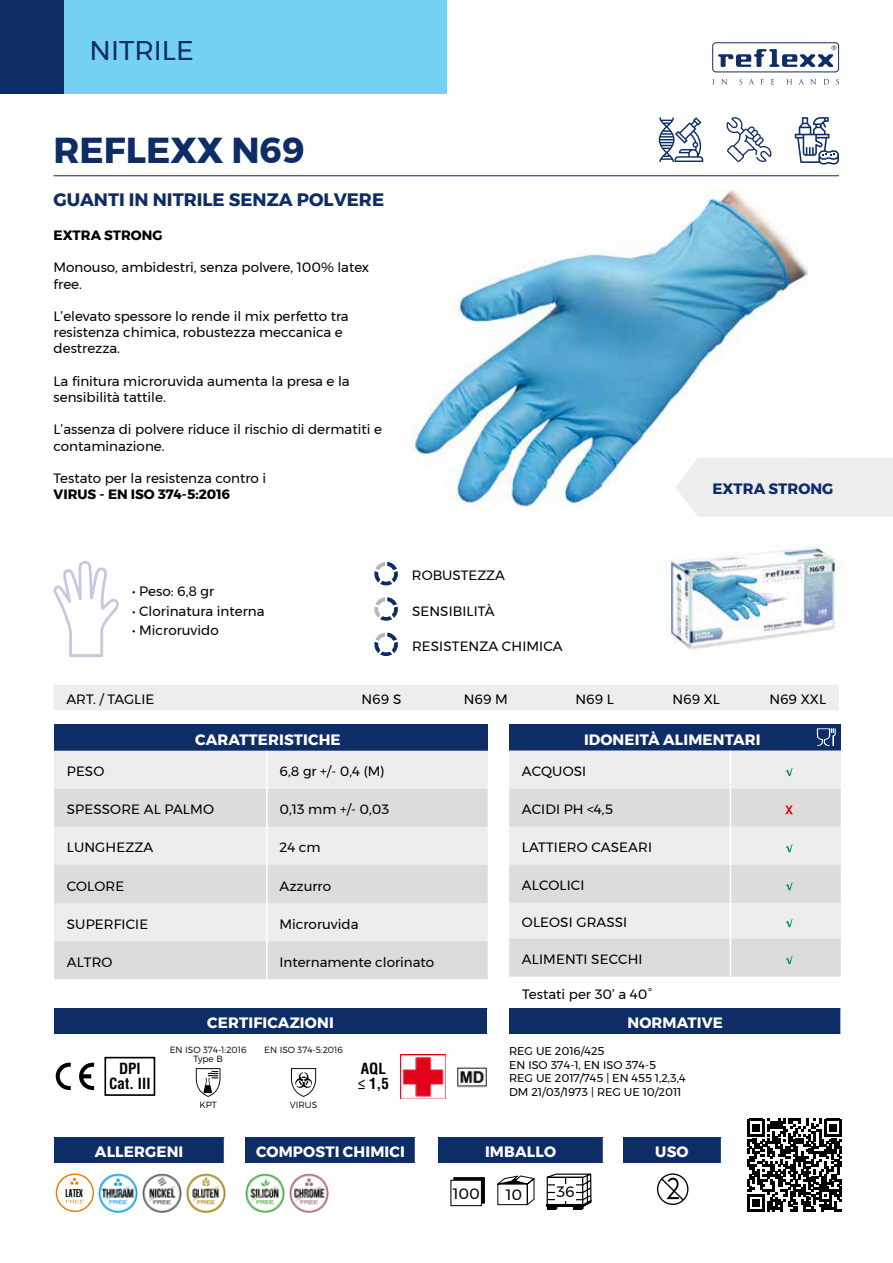
<style>
.page{position:relative;width:893px;height:1263px;background:#fff}
.page>*{position:absolute;margin:0;border:0;box-sizing:border-box;transform-origin:0 0}
.t1{font:700 36px "Montserrat";color:#0e2c66}
.t2{font:27px "Montserrat";color:#0e2c66}
.t3{font:700 18px "Montserrat";color:#0e2c66}
.t4{font:700 15px "Montserrat";letter-spacing:.01em;color:#fff}
.t5{font:700 condensed 15px/15px "Helvetica LT Std";color:#000}
.t6{font:700 15px "Montserrat";color:#0e2c66}
.t7{font:15px "Montserrat";color:#000}
.t8{font:13.5px/16.2px "Montserrat";color:#000}
.t9{font:700 13.5px "Montserrat";color:#000}
.t10{font:11.25px/13.5px "Montserrat";color:#000}
.t11{font:11.1px "Helvetica LT Std Ultra Comp";color:#000}
.t12{font:300 9px/9px "Montserrat";color:#000;text-align:center}
</style>
<div class="page">
<img style="left:411px;top:191px;width:396px;height:318px">
<img style="left:661px;top:545px;width:185px;height:105px">
<hr style="left:54px;top:175px;width:785px;height:1px;background:#0e2c66">
<div style="left:54px;top:685px;width:785px;height:25px;background:#ededed"></div>
<div style="left:676px;top:457px;width:217px;height:60px;background:#ededed"></div>
<svg style="left:726px;top:117px;width:46px;height:45px"></svg>
<svg style="left:795px;top:117px;width:44px;height:48px"></svg>
<svg style="left:659px;top:117px;width:44px;height:45px"></svg>
<svg style="left:374px;top:562px;width:24px;height:24px"></svg>
<svg style="left:374px;top:597px;width:24px;height:24px"></svg>
<svg style="left:374px;top:632px;width:24px;height:24px"></svg>
<div style="left:54px;top:724px;width:434px;height:27px;background:#0e2c66"></div>
<div style="left:54px;top:751px;width:434px;height:190px;background:#ededed"></div>
<div style="left:54px;top:789px;width:434px;height:38px;background:#dcdcdc"></div>
<div style="left:54px;top:865px;width:434px;height:38px;background:#dcdcdc"></div>
<div style="left:54px;top:941px;width:434px;height:38px;background:#dcdcdc"></div>
<hr style="left:266px;top:751px;width:2px;height:38px;background:#fff">
<hr style="left:266px;top:789px;width:2px;height:38px;background:#fff">
<hr style="left:266px;top:827px;width:2px;height:38px;background:#fff">
<hr style="left:266px;top:865px;width:2px;height:38px;background:#fff">
<hr style="left:266px;top:903px;width:2px;height:38px;background:#fff">
<hr style="left:266px;top:941px;width:2px;height:38px;background:#fff">
<div style="left:509px;top:1008px;width:332px;height:26px;background:#0e2c66"></div>
<hr style="left:840px;top:1008px;width:2px;height:26px;background:#fff">
<div style="left:509px;top:724px;width:332px;height:26px;background:#0e2c66"></div>
<div style="left:509px;top:750px;width:332px;height:188px;background:#ededed"></div>
<hr style="left:730px;top:750px;width:1px;height:39px;background:#fff">
<hr style="left:730px;top:827px;width:1px;height:38px;background:#fff">
<hr style="left:730px;top:903px;width:1px;height:35px;background:#fff">
<svg style="left:785px;top:768px;width:7px;height:8px"></svg>
<div style="left:509px;top:789px;width:332px;height:38px;background:#dcdcdc"></div>
<svg style="left:785px;top:844px;width:7px;height:8px"></svg>
<div style="left:509px;top:865px;width:332px;height:38px;background:#dcdcdc"></div>
<svg style="left:785px;top:919px;width:7px;height:8px"></svg>
<div style="left:509px;top:938px;width:332px;height:38px;background:#dcdcdc"></div>
<div style="left:54px;top:1008px;width:434px;height:26px;background:#0e2c66"></div>
<svg style="left:487px;top:1008px;width:1px;height:26px"></svg>
<svg style="left:817px;top:728px;width:19px;height:18px"></svg>
<img style="left:186px;top:1173px;width:39px;height:40px">
<img style="left:142px;top:1173px;width:40px;height:40px">
<img style="left:98px;top:1173px;width:40px;height:40px">
<svg style="left:747px;top:1119px;width:95px;height:93px"></svg>
<img style="left:401px;top:1054px;width:44px;height:45px">
<div style="left:104px;top:1057px;width:51px;height:39px;border:2px solid #000"></div>
<svg style="left:196px;top:1068px;width:24px;height:29px"></svg>
<svg style="left:56px;top:1063px;width:15px;height:27px"></svg>
<svg style="left:79px;top:1063px;width:15px;height:27px"></svg>
<svg style="left:291px;top:1068px;width:25px;height:29px"></svg>
<img style="left:457px;top:1067px;width:30px;height:21px">
<svg style="left:657px;top:1173px;width:31px;height:32px"></svg>
<div style="left:623px;top:1137px;width:99px;height:26px;background:#0e2c66"></div>
<svg style="left:721px;top:1137px;width:1px;height:26px"></svg>
<div style="left:438px;top:1137px;width:166px;height:26px;background:#0e2c66"></div>
<svg style="left:603px;top:1137px;width:1px;height:26px"></svg>
<svg style="left:546px;top:1173px;width:46px;height:37px"></svg>
<div style="left:555px;top:1184px;width:20px;height:16px;background:#fff"></div>
<svg style="left:497px;top:1175px;width:38px;height:31px"></svg>
<div style="left:450px;top:1180px;width:32px;height:26px;border:1px solid #000"></div>
<svg style="left:453px;top:1177px;width:32px;height:27px"></svg>
<svg style="left:53px;top:561px;width:66px;height:96px"></svg>
<svg style="left:56px;top:1173px;width:38px;height:39px"></svg>
<div style="left:54px;top:1137px;width:171px;height:26px;background:#0e2c66"></div>
<svg style="left:224px;top:1137px;width:1px;height:26px"></svg>
<div style="left:245px;top:1137px;width:170px;height:26px;background:#0e2c66"></div>
<img style="left:289px;top:1173px;width:39px;height:40px">
<img style="left:245px;top:1173px;width:40px;height:40px">
<div style="left:712px;top:43px;width:127px;height:29px;border:1px solid #0e2c66;border-radius:3px"></div>
<svg style="left:718px;top:46px;width:118px;height:21px"></svg>
<svg style="left:721px;top:79px;width:6px;height:6px"></svg>
<svg style="left:739px;top:79px;width:3px;height:6px"></svg>
<svg style="left:749px;top:79px;width:5px;height:5px"></svg>
<svg style="left:771px;top:79px;width:3px;height:6px"></svg>
<svg style="left:786px;top:79px;width:6px;height:5px"></svg>
<svg style="left:799px;top:79px;width:5px;height:5px"></svg>
<svg style="left:810px;top:79px;width:6px;height:6px"></svg>
<svg style="left:823px;top:79px;width:6px;height:6px"></svg>
<svg style="left:836px;top:79px;width:3px;height:6px"></svg>
<div style="left:0;top:0;width:446px;height:94px;background:#74d1f2"></div>
<div style="left:0;top:0;width:64px;height:94px;background:#0e2c66"></div>
<h2 class="t2" style="left:90px;top:30px;width:106px">NITRILE</h2>
<h1 class="t1" style="left:54px;top:122px;width:253px">REFLEXX N69</h1>
<h3 class="t3" style="left:54px;top:185px;width:332px">GUANTI IN NITRILE SENZA POLVERE</h3>
<p class="t9" style="left:54px;top:224px;width:110px">EXTRA STRONG</p>
<p class="t8" style="left:54px;top:259px;width:317px">Monouso, ambidestri, senza polvere, 100% latex free.</p>
<p class="t8" style="left:54px;top:308px;width:297px">L’elevato spessore lo rende il mix perfetto tra resistenza chimica, robustezza meccanica e destrezza.</p>
<p class="t8" style="left:54px;top:373px;width:298px">La finitura microruvida aumenta la presa e la sensibilità tattile.</p>
<p class="t8" style="left:54px;top:421px;width:330px">L’assenza di polvere riduce il rischio di dermatiti e contaminazione.</p>
<p class="t8" style="left:54px;top:470px;width:214px">Testato per la resistenza contro i</p>
<p class="t9" style="left:54px;top:483px;width:178px">VIRUS - EN ISO 374-5:2016</p>
<p class="t8" style="left:132px;top:583px;width:84px">• Peso: 6,8 gr</p>
<p class="t8" style="left:132px;top:602px;width:134px">• Clorinatura interna</p>
<p class="t8" style="left:132px;top:622px;width:88px">• Microruvido</p>
<p class="t8" style="left:412px;top:567px;width:95px">ROBUSTEZZA</p>
<p class="t8" style="left:412px;top:602px;width:84px">SENSIBILITÀ</p>
<p class="t8" style="left:412px;top:638px;width:152px">RESISTENZA CHIMICA</p>
<p class="t6" style="left:712px;top:477px;width:122px">EXTRA STRONG</p>
<p class="t8" style="left:66px;top:691px;width:90px">ART. / TAGLIE</p>
<p class="t8" style="left:362px;top:691px;width:41px">N69 S</p>
<p class="t8" style="left:464px;top:691px;width:46px">N69 M</p>
<p class="t8" style="left:575px;top:691px;width:40px">N69 L</p>
<p class="t8" style="left:672px;top:691px;width:49px">N69 XL</p>
<p class="t8" style="left:769px;top:691px;width:58px">N69 XXL</p>
<p class="t4" style="left:195px;top:727px;width:147px">CARATTERISTICHE</p>
<p class="t8" style="left:67px;top:763px;width:39px">PESO</p>
<p class="t8" style="left:280px;top:763px;width:107px">6,8 gr +/- 0,4 (M)</p>
<p class="t8" style="left:67px;top:801px;width:149px">SPESSORE AL PALMO</p>
<p class="t8" style="left:280px;top:801px;width:111px">0,13 mm +/- 0,03</p>
<p class="t8" style="left:67px;top:839px;width:88px">LUNGHEZZA</p>
<p class="t8" style="left:280px;top:839px;width:42px">24 cm</p>
<p class="t8" style="left:67px;top:877px;width:59px">COLORE</p>
<p class="t8" style="left:280px;top:877px;width:53px">Azzurro</p>
<p class="t8" style="left:67px;top:916px;width:83px">SUPERFICIE</p>
<p class="t8" style="left:280px;top:916px;width:81px">Microruvida</p>
<p class="t8" style="left:67px;top:954px;width:47px">ALTRO</p>
<p class="t8" style="left:280px;top:954px;width:156px">Internamente clorinato</p>
<p class="t5" style="left:109px;top:1061px;width:43px;text-align:center">DPI<br>Cat. III</p>
<p class="t4" style="left:207px;top:1011px;width:128px">CERTIFICAZIONI</p>
<p class="t12" style="left:170px;top:1045px;width:78px">EN ISO 374-1:2016<br>Type B</p>
<p class="t12" style="left:199px;top:1100px;width:19px">KPT</p>
<p class="t12" style="left:264px;top:1045px;width:80px">EN ISO 374-5:2016</p>
<p class="t12" style="left:290px;top:1100px;width:29px">VIRUS</p>
<p class="t5" style="left:358px;top:1061px;width:33px">AQL ≤ 1,5</p>
<p class="t4" style="left:95px;top:1140px;width:90px">ALLERGENI</p>
<p class="t4" style="left:256px;top:1140px;width:150px">COMPOSTI CHIMICI</p>
<p class="t4" style="left:584px;top:727px;width:178px">IDONEITÀ ALIMENTARI</p>
<p class="t8" style="left:522px;top:763px;width:66px">ACQUOSI</p>
<p class="t8" style="left:522px;top:801px;width:92px">ACIDI PH &lt;4,5</p>
<p class="t8" style="left:522px;top:839px;width:132px">LATTIERO CASEARI</p>
<p class="t8" style="left:522px;top:877px;width:64px">ALCOLICI</p>
<p class="t8" style="left:522px;top:914px;width:107px">OLEOSI GRASSI</p>
<p class="t8" style="left:522px;top:951px;width:122px">ALIMENTI SECCHI</p>
<p class="t8" style="left:522px;top:986px;width:131px">Testati per 30’ a 40°</p>
<p class="t4" style="left:627px;top:1011px;width:97px">NORMATIVE</p>
<p class="t10" style="left:509px;top:1044px;width:178px">REG UE 2016/425<br>EN ISO 374-1, EN ISO 374-5<br>REG UE 2017/745 | EN 455 1,2,3,4<br>DM 21/03/1973 | REG UE 10/2011</p>
<p class="t4" style="left:485px;top:1140px;width:73px">IMBALLO</p>
<p class="t4" style="left:655px;top:1140px;width:35px">USO</p>
<p class="t11" style="left:66px;top:1186px;width:19px">LATEX</p>
<p class="t7" style="left:453px;top:1182px;width:28px">100</p>
<p class="t7" style="left:506px;top:1183px;width:18px">10</p>
<p class="t7" style="left:556px;top:1180px;width:20px">36</p>
</div>
